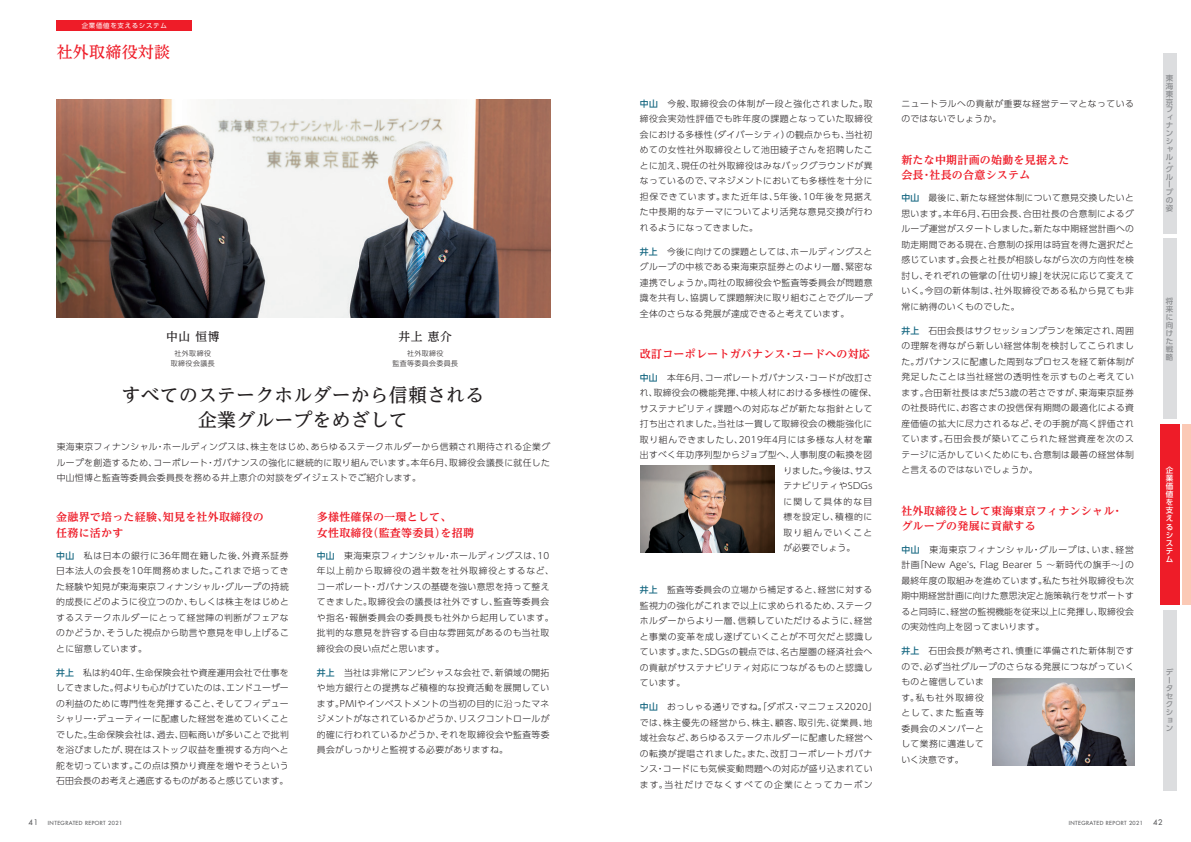
<style>
.page{position:relative;width:1191px;height:842px;background:#fff}
.page>*{position:absolute;margin:0;border:0;box-sizing:border-box;transform-origin:0 0}
.t1{font:500 18.8px/24.5px "UD Reimin Pro";letter-spacing:.015em;color:#231f20;text-align:center}
.t2{font:500 16px "UD Reimin Pro";letter-spacing:.015em;color:#ee1c28}
.t3{font:500 11.8px "UD Reimin Pro";letter-spacing:.05em;color:#231f20}
.t4{font:700 11px/15.5px "UD Reimin Pro";letter-spacing:.02em;color:#ee1c28}
.t5{font:300 8.8px/15.5px "UD Shin Go Pro";letter-spacing:.035em;color:#231f20;text-align:justify}
.t6{font:300 8.8px/15.5px "UD Shin Go Pro";letter-spacing:.06em;color:#231f20}
.t7{font:300 8.8px "UD Shin Go Pro";letter-spacing:.075em;color:#231f20}
.t8{font:300 8.8px "UD Shin Go Pro";letter-spacing:.14em;color:#231f20}
.t9{font:300 8.8px "UD Shin Go Pro";letter-spacing:.015em;color:#231f20}
.t10{font:500 7.6px/8.1px "UD Shin Go Pro";color:#fff;text-align:justify}
.t11{font:500 7.5px/7.9px "UD Shin Go Pro";color:#8a8c8f}
.t12{font:500 7.5px "Futura Std";color:#57585a}
.t13{font:300 7px/10px "UD Shin Go Pro";letter-spacing:.05em;color:#231f20;text-align:center}
.t14{font:6.5px "UD Shin Go Pro";letter-spacing:.1em;color:#fff}
.t15{font:500 5.5px "Futura Std";letter-spacing:.08em;color:#57585a}
.s1{font-weight:500;color:#156781}
</style>
<div class="page">
<div style="left:1163px;top:53px;width:13px;height:180px;background:#dcdddf"></div>
<div style="left:1163px;top:610px;width:13px;height:180px;background:#dcdddf"></div>
<div style="left:1182px;top:424px;width:9px;height:181px;background:#fbc9b5"></div>
<div style="left:1159px;top:424px;width:20px;height:181px;background:#ee1c28"></div>
<div style="left:1163px;top:239px;width:13px;height:180px;background:#dcdddf"></div>
<div style="left:57px;top:20px;width:135px;height:11px;background:#ee1c28"></div>
<img style="left:56px;top:100px;width:494px;height:218px">
<img style="left:640px;top:466px;width:135px;height:86px">
<img style="left:992px;top:679px;width:142px;height:86px">
<p class="t14" style="left:82px;top:21px;width:87px">企業価値を支えるシステム</p>
<h2 class="t2" style="left:57px;top:39px;width:115px">社外取締役対談</h2>
<h3 class="t3" style="left:398px;top:327px;width:55px">井上 恵介</h3>
<p class="t13" style="left:392px;top:348px;width:67px">社外取締役<br>監査等委員会委員長</p>
<h1 class="t1" style="left:122px;top:382px;width:364px">すべてのステークホルダーから信頼される企業グループをめざして</h1>
<h3 class="t3" style="left:166px;top:327px;width:55px">中山 恒博</h3>
<p class="t13" style="left:171px;top:348px;width:45px">社外取締役取締役会議長</p>
<p class="t5" style="left:57px;top:439px;width:495px">東海東京フィナンシャル・ホールディングスは、株主をはじめ、あらゆるステークホルダーから信頼され期待される企業グループを創造するため、コーポレート・ガバナンスの強化に継続的に取り組んでいます。本年6月、取締役会議長に就任した中山恒博と監査等委員会委員長を務める井上恵介の対談をダイジェストでご紹介します。</p>
<p class="t4" style="left:56px;top:509px;width:209px">金融界で培った経験、知見を社外取締役の任務に活かす</p>
<p class="t5" style="left:56px;top:547px;width:234px"><span class="s1">中山</span>　私は日本の銀行に36年間在籍した後、外資系証券日本法人の会長を10年間務めました。これまで培ってきた経験や知見が東海東京フィナンシャル・グループの持続的成長にどのように役立つのか、もしくは株主をはじめとするステークホルダーにとって経営陣の判断がフェアなのかどうか、そうした視点から助言や意見を申し上げることに留意しています。</p>
<p class="t5" style="left:56px;top:664px;width:234px"><span class="s1">井上</span>　私は約40年、生命保険会社や資産運用会社で仕事をしてきました。何よりも心がけていたのは、エンドユーザーの利益のために専門性を発揮すること、そしてフィデューシャリー・デューティーに配慮した経営を進めていくことでした。生命保険会社は、過去、回転商いが多いことで批判を浴びましたが、現在はストック収益を重視する方向へと舵を切っています。この点は預かり資産を増やそうという石田会長のお考えと通底するものがあると感じています。</p>
<p class="t4" style="left:317px;top:509px;width:159px">多様性確保の一環として、<br>女性取締役（監査等委員）を招聘</p>
<p class="t6" style="left:317px;top:547px;width:238px"><span class="s1">中山</span>　東海東京フィナンシャル・ホールディングスは、10年以上前から取締役の過半数を社外取締役とするなど、コーポレート・ガバナンスの基礎を強い意思を持って整えてきました。取締役会の議長は社外ですし、監査等委員会や指名・報酬委員会の委員長も社外から起用しています。批判的な意見を許容する自由な雰囲気があるのも当社取締役会の良い点だと思います。</p>
<p class="t5" style="left:317px;top:664px;width:234px"><span class="s1">井上</span>　当社は非常にアンビシャスな会社で、新領域の開拓や地方銀行との提携など積極的な投資活動を展開しています。PMIやインベストメントの当初の目的に沿ったマネジメントがなされているかどうか、リスクコントロールが的確に行われているかどうか、それを取締役会や監査等委員会がしっかりと監視する必要がありますね。</p>
<p class="t5" style="left:640px;top:96px;width:234px"><span class="s1">中山</span>　今般、取締役会の体制が一段と強化されました。取締役会実効性評価でも昨年度の課題となっていた取締役会における多様性（ダイバーシティ）の観点からも、当社初めての女性社外取締役として池田綾子さんを招聘したことに加え、現任の社外取締役はみなバックグラウンドが異なっているので、マネジメントにおいても多様性を十分に担保できています。また近年は、5年後、10年後を見据えた中長期的なテーマについてより活発な意見交換が行われるようになってきました。</p>
<p class="t5" style="left:640px;top:243px;width:234px"><span class="s1">井上</span>　今後に向けての課題としては、ホールディングスとグループの中核である東海東京証券とのより一層、緊密な連携でしょうか。両社の取締役会や監査等委員会が問題意識を共有し、協調して課題解決に取り組むことでグループ全体のさらなる発展が達成できると考えています。</p>
<p class="t4" style="left:640px;top:346px;width:231px">改訂コーポレートガバナンス・コードへの対応</p>
<p class="t5" style="left:640px;top:369px;width:234px"><span class="s1">中山</span>　本年6月、コーポレートガバナンス・コードが改訂さ</p>
<p class="t5" style="left:640px;top:385px;width:238px">れ、取締役会の機能発揮、中核人材における多様性の確保、</p>
<p class="t6" style="left:640px;top:400px;width:234px">サステナビリティ課題への対応などが新たな指針として</p>
<p class="t5" style="left:640px;top:416px;width:234px">打ち出されました。当社は一貫して取締役会の機能強化に</p>
<p class="t7" style="left:640px;top:432px;width:234px">取り組んできましたし、2019年4月には多様な人材を輩</p>
<p class="t5" style="left:640px;top:447px;width:234px">出すべく年功序列型からジョブ型へ、人事制度の転換を図</p>
<p class="t9" style="left:783px;top:463px;width:91px">りました。今後は、サス</p>
<p class="t5" style="left:783px;top:478px;width:91px">テナビリティやSDGs</p>
<p class="t8" style="left:783px;top:494px;width:91px">に関して具体的な目</p>
<p class="t7" style="left:783px;top:509px;width:91px">標を設定し、積極的に</p>
<p class="t8" style="left:783px;top:525px;width:91px">取り組んでいくこと</p>
<p class="t5" style="left:783px;top:540px;width:73px">が必要でしょう。</p>
<p class="t5" style="left:640px;top:582px;width:234px"><span class="s1">井上</span>　監査等委員会の立場から補足すると、経営に対する監視力の強化がこれまで以上に求められるため、ステークホルダーからより一層、信頼していただけるように、経営と事業の変革を成し遂げていくことが不可欠だと認識しています。また、SDGsの観点では、名古屋圏の経済社会への貢献がサステナビリティ対応につながるものと認識しています。</p>
<p class="t5" style="left:640px;top:699px;width:238px;text-align:left"><span class="s1">中山</span>　おっしゃる通りですね。「ダボス・マニフェス2020」では、株主優先の経営から、株主、顧客、取引先、従業員、地域社会など、あらゆるステークホルダーに配慮した経営への転換が提唱されました。また、改訂コーポレートガバナンス・コードにも気候変動問題への対応が盛り込まれています。当社だけでなくすべての企業にとってカーボン</p>
<p class="t6" style="left:901px;top:95px;width:234px">ニュートラルへの貢献が重要な経営テーマとなっているのではないでしょうか。</p>
<p class="t4" style="left:901px;top:152px;width:170px">新たな中期計画の始動を見据えた会長・社長の合意システム</p>
<p class="t5" style="left:901px;top:190px;width:234px"><span class="s1">中山</span>　最後に、新たな経営体制について意見交換したいと思います。本年6月、石田会長、合田社長の合意制によるグループ運営がスタートしました。新たな中期経営計画への助走期間である現在、合意制の採用は時宜を得た選択だと感じています。会長と社長が相談しながら次の方向性を検討し、それぞれの管掌の「仕切り線」を状況に応じて変えていく。今回の新体制は、社外取締役である私から見ても非常に納得のいくものでした。</p>
<p class="t5" style="left:901px;top:323px;width:234px"><span class="s1">井上</span>　石田会長はサクセッションプランを策定され、周囲の理解を得ながら新しい経営体制を検討してこられました。ガバナンスに配慮した周到なプロセスを経て新体制が発足したことは当社経営の透明性を示すものと考えています。合田新社長はまだ53歳の若さですが、東海東京証券の社長時代に、お客さまの投信保有期間の最適化による資産価値の拡大に尽力されるなど、その手腕が高く評価されています。石田会長が築いてこられた経営資産を次のステージに活かしていくためにも、合意制は最善の経営体制と言えるのではないでしょうか。</p>
<p class="t4" style="left:901px;top:503px;width:223px">社外取締役として東海東京フィナンシャル・グループの発展に貢献する</p>
<p class="t5" style="left:901px;top:541px;width:234px"><span class="s1">中山</span>　東海東京フィナンシャル・グループは、いま、経営計画「New Age's, Flag Bearer 5 〜新時代の旗手〜」の最終年度の取組みを進めています。私たち社外取締役も次期中期経営計画に向けた意思決定と施策執行をサポートすると同時に、経営の監視機能を従来以上に発揮し、取締役会の実効性向上を図ってまいります。</p>
<p class="t5" style="left:901px;top:643px;width:234px;text-align:left"><span class="s1">井上</span>　石田会長が熟考され、慎重に準備された新体制ですので、必ず当社グループのさらなる発展につながっていくものと確信していま<br>す。私も社外取締役<br>として、また監査等<br>委員会のメンバーと<br>して業務に邁進して<br>いく決意です。</p>
<p class="t11" style="left:1166px;top:74px;width:9px;text-align:justify">東海東京フィナンシャル</p>
<p class="t11" style="left:1166px;top:160px;width:9px;line-height:6px">・グ</p>
<p class="t11" style="left:1166px;top:173px;width:9px">ループの姿</p>
<p class="t11" style="left:1166px;top:297px;width:9px;text-align:justify">将来に向けた戦略</p>
<p class="t10" style="left:1165px;top:466px;width:9px">企業価値を支えるシステム</p>
<p class="t11" style="left:1166px;top:668px;width:9px">データセクション</p>
<p class="t12" style="left:29px;top:817px;width:11px">41</p>
<p class="t15" style="left:48px;top:819px;width:76px">INTEGRATED REPORT 2021</p>
<p class="t15" style="left:1068px;top:819px;width:76px">INTEGRATED REPORT 2021</p>
<p class="t12" style="left:1153px;top:817px;width:11px">42</p>
</div>
